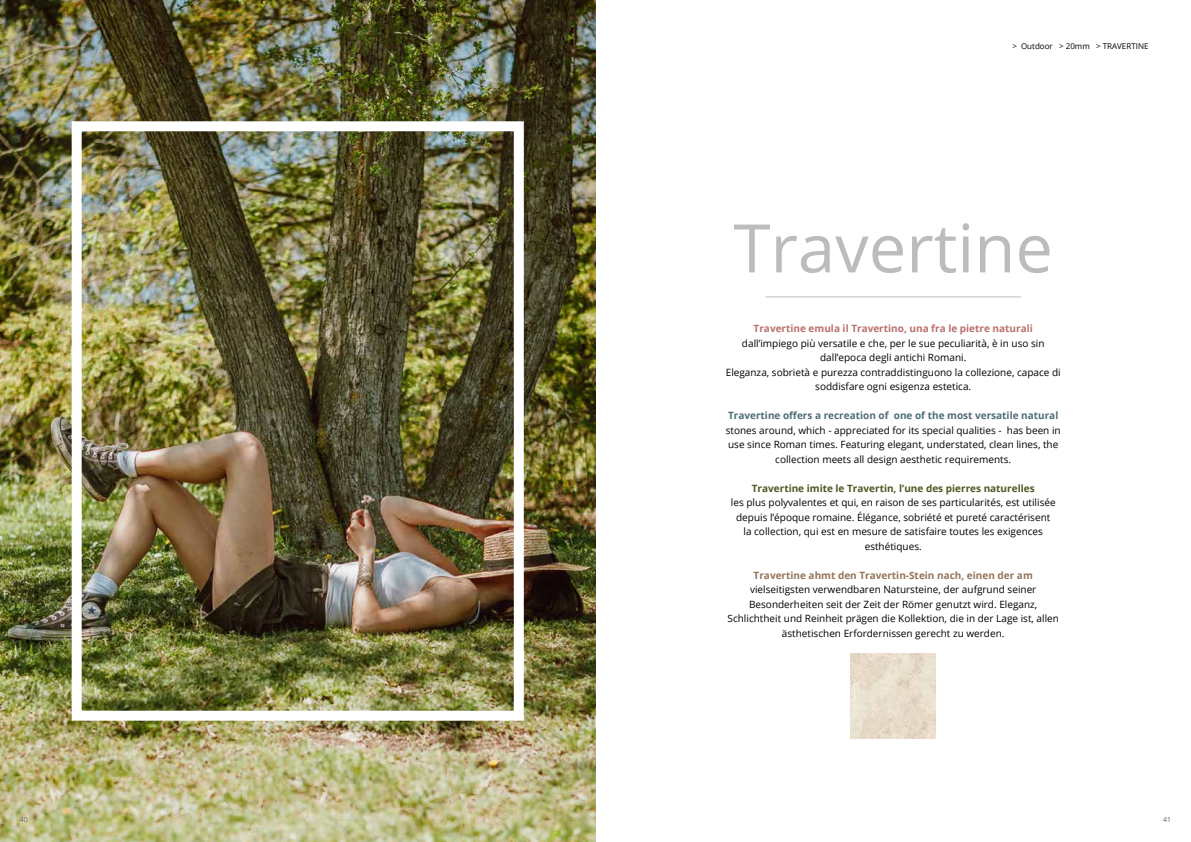
<style>
.page{position:relative;width:1191px;height:842px;background:#fff}
.page>*{position:absolute;margin:0;border:0;box-sizing:border-box;transform-origin:0 0}
.t1{font:67px "Open Sans";color:#bcbcbc}
.t2{font:10px/14.5px "Open Sans";color:#000;text-align:center}
.t3{font:700 10px "Open Sans";color:#4d6d75}
.t4{font:700 10px "Open Sans";color:#4e5820}
.t5{font:700 10px "Open Sans";color:#ba6f6c}
.t6{font:700 10px "Open Sans";color:#947459}
.t7{font:8px "Open Sans";color:#000}
.t8{font:7px "Open Sans";color:#646363}
</style>
<div class="page">
<img style="left:0;top:0;width:595px;height:842px">
<div style="left:72px;top:121px;width:452px;height:600px;border:10px solid #fff"></div>
<hr style="left:765px;top:296px;width:255px;height:1px;background:#bcbcbc">
<img style="left:851px;top:653px;width:84px;height:86px">
<p class="t7" style="left:1012px;top:40px;width:138px">&gt; Outdoor &gt; 20mm &gt; TRAVERTINE</p>
<h1 class="t1" style="left:733px;top:202px;width:321px">Travertine</h1>
<p class="t5" style="left:753px;top:321px;width:281px">Travertine emula il Travertino, una fra le pietre naturali</p>
<p class="t2" style="left:725px;top:335px;width:336px">dall’impiego più versatile e che, per le sue peculiarità, è in uso sin dall’epoca degli antichi Romani.<br>Eleganza, sobrietà e purezza contraddistinguono la collezione, capace di soddisfare ogni esigenza estetica.</p>
<p class="t3" style="left:728px;top:408px;width:332px">Travertine offers a recreation of one of the most versatile natural</p>
<p class="t2" style="left:726px;top:422px;width:336px">stones around, which - appreciated for its special qualities - has been in use since Roman times. Featuring elegant, understated, clean lines, the collection meets all design aesthetic requirements.</p>
<p class="t4" style="left:752px;top:481px;width:284px">Travertine imite le Travertin, l’une des pierres naturelles</p>
<p class="t2" style="left:731px;top:495px;width:326px">les plus polyvalentes et qui, en raison de ses particularités, est utilisée depuis l’époque romaine. Élégance, sobriété et pureté caractérisent<br>la collection, qui est en mesure de satisfaire toutes les exigences esthétiques.</p>
<p class="t6" style="left:753px;top:568px;width:281px">Travertine ahmt den Travertin-Stein nach, einen der am</p>
<p class="t2" style="left:727px;top:582px;width:333px">vielseitigsten verwendbaren Natursteine, der aufgrund seiner Besonderheiten seit der Zeit der Römer genutzt wird. Eleganz, Schlichtheit und Reinheit prägen die Kollektion, die in der Lage ist, allen ästhetischen Erfordernissen gerecht zu werden.</p>
<p class="t8" style="left:20px;top:815px;width:10px">40</p>
<p class="t8" style="left:1163px;top:815px;width:10px">41</p>
</div>
